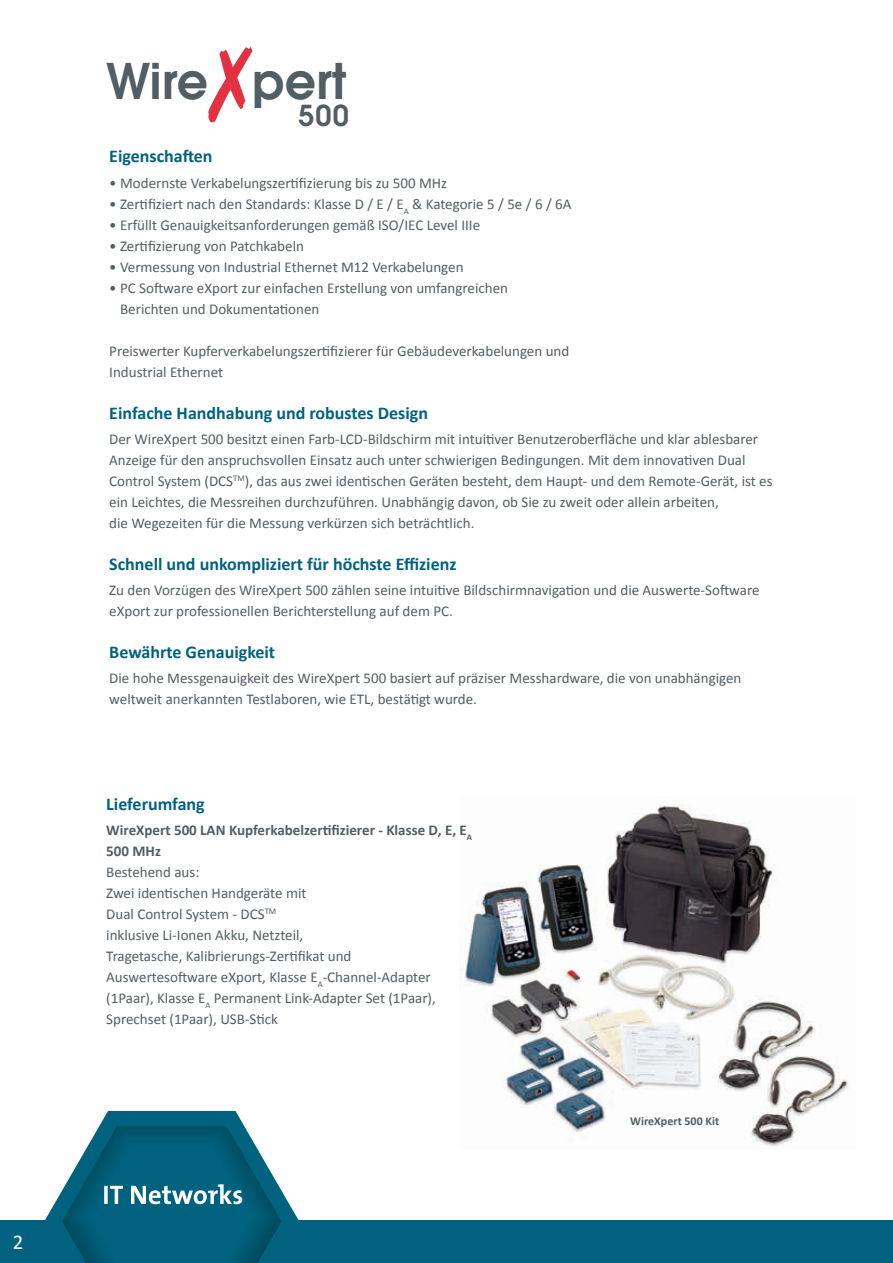
<style>
.page{position:relative;width:893px;height:1263px;background:#fff}
.page>*{position:absolute;margin:0;border:0;box-sizing:border-box;transform-origin:0 0}
.t1{font:600 48.9px "Avant Garde";color:#525e65}
.t2{font:600 28.8px "Avant Garde";color:#525e65}
.t3{font:21px "Calibri";color:#fff}
.t4{font:700 18px "Calibri";color:#00627f}
.t5{font:15px/21px "Calibri";color:#525e65}
.t6{font:700 15px/21px "Calibri";color:#525e65}
.t7{font:700 12px "Calibri";color:#525e65}
.s1{color:#e43142}
</style>
<div class="page">
<div style="left:0;top:1220px;width:893px;height:43px;background:#00627f"></div>
<svg style="left:45px;top:1111px;width:254px;height:152px"></svg>
<div style="left:140px;top:1213px;width:72px;height:50px;background:#00627f"></div>
<img style="left:459px;top:805px;width:389px;height:341px">
<h3 class="t3" style="left:13px;top:1229px;width:12px">2</h3>
<h1 class="t1" style="left:106px;top:49px;width:241px">Wire<span class="s1">✗</span>pert</h1>
<h2 class="t2" style="left:298px;top:97px;width:52px">500</h2>
<p class="t4" style="left:109px;top:145px;width:105px">Eigenschaften</p>
<p class="t5" style="left:109px;top:171px;width:339px">• Modernste Verkabelungszertifizierung bis zu 500 MHz</p>
<p class="t5" style="left:109px;top:192px;width:464px">• Zertifiziert nach den Standards: Klasse D / E / E<sub>A</sub> &amp; Kategorie 5 / 5e / 6 / 6A</p>
<p class="t5" style="left:109px;top:213px;width:372px">• Erfüllt Genauigkeitsanforderungen gemäß ISO/IEC Level IIIe</p>
<p class="t5" style="left:109px;top:234px;width:196px">• Zertifizierung von Patchkabeln</p>
<p class="t5" style="left:109px;top:255px;width:356px">• Vermessung von Industrial Ethernet M12 Verkabelungen</p>
<p class="t5" style="left:120px;top:276px;width:389px;text-indent:-11px">• PC Software eXport zur einfachen Erstellung von umfangreichen<br>Berichten und Dokumentationen</p>
<p class="t5" style="left:109px;top:339px;width:462px">Preiswerter Kupferverkabelungszertifizierer für Gebäudeverkabelungen und<br>Industrial Ethernet</p>
<p class="t4" style="left:109px;top:401px;width:320px">Einfache Handhabung und robustes Design</p>
<p class="t5" style="left:109px;top:428px;width:665px">Der WireXpert 500 besitzt einen Farb-LCD-Bildschirm mit intuitiver Benutzeroberfläche und klar ablesbarer Anzeige für den anspruchsvollen Einsatz auch unter schwierigen Bedingungen. Mit dem innovativen Dual Control System (DCS<sup>TM</sup>), das aus zwei identischen Geräten besteht, dem Haupt- und dem Remote-Gerät, ist es ein Leichtes, die Messreihen durchzuführen. Unabhängig davon, ob Sie zu zweit oder allein arbeiten,<br>die Wegezeiten für die Messung verkürzen sich beträchtlich.</p>
<p class="t4" style="left:109px;top:553px;width:349px">Schnell und unkompliziert für höchste Effizienz</p>
<p class="t5" style="left:109px;top:579px;width:652px">Zu den Vorzügen des WireXpert 500 zählen seine intuitive Bildschirmnavigation und die Auswerte-Software eXport zur professionellen Berichterstellung auf dem PC.</p>
<p class="t4" style="left:109px;top:641px;width:167px">Bewährte Genauigkeit</p>
<p class="t5" style="left:109px;top:667px;width:634px">Die hohe Messgenauigkeit des WireXpert 500 basiert auf präziser Messhardware, die von unabhängigen weltweit anerkannten Testlaboren, wie ETL, bestätigt wurde.</p>
<p class="t4" style="left:106px;top:793px;width:100px">Lieferumfang</p>
<p class="t6" style="left:106px;top:819px;width:367px">WireXpert 500 LAN Kupferkabelzertifizierer - Klasse D, E, E<sub>A<br></sub>500 MHz</p>
<p class="t5" style="left:106px;top:861px;width:331px">Bestehend aus:<br>Zwei identischen Handgeräte mit<br>Dual Control System - DCS<sup>TM<br></sup>inklusive Li-Ionen Akku, Netzteil,<br>Tragetasche, Kalibrierungs-Zertifikat und Auswertesoftware eXport, Klasse E<sub>A</sub>-Channel-Adapter (1Paar), Klasse E<sub>A</sub> Permanent Link-Adapter Set (1Paar), Sprechset (1Paar), USB-Stick</p>
<p class="t7" style="left:630px;top:1114px;width:90px">WireXpert 500 Kit</p>
</div>
